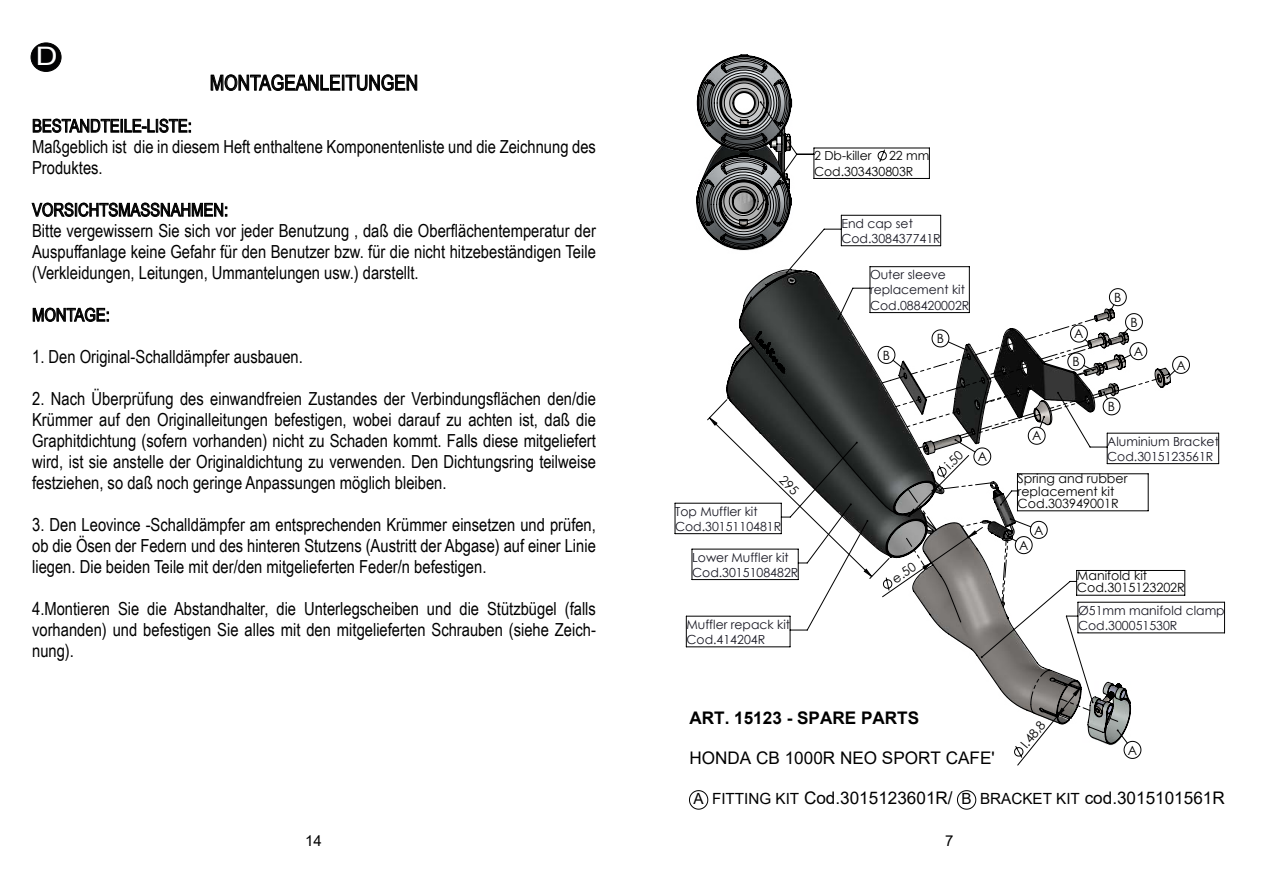
<style>
.page{position:relative;width:1263px;height:893px;background:#fff}
.page>*{position:absolute;margin:0;border:0;box-sizing:border-box;transform-origin:0 0}
.t1{font:25.5px "Arial";color:#fff;scale:1.19 1}
.t2{font:21px "Arial Narrow";color:#000}
.t3{font:18px/21px "Arial Narrow";color:#000;text-align:justify}
.t4{font:17.4px "Arial";color:#000}
.t5{font:700 17.4px "Arial";color:#000}
.t6{font:15px "Arial";color:#000}
.t7{font:12.75px/12.3px "Century Gothic";color:#000}
.t8{font:12.6px/15.3px "Century Gothic";color:#191924}
.t9{font:12.6px/15.3px "Century Gothic";color:#000}
.s1{font-size:15.45px}
</style>
<div class="page">
<svg style="left:957px;top:790px;width:19px;height:20px"></svg>
<svg style="left:689px;top:790px;width:19px;height:20px"></svg>
<svg style="left:726px;top:367px;width:445px;height:378px"></svg>
<svg style="left:1014px;top:670px;width:76px;height:96px"></svg>
<svg style="left:1105px;top:699px;width:25px;height:45px"></svg>
<svg style="left:211px;top:74px;width:206px;height:17px"></svg>
<svg style="left:33px;top:119px;width:158px;height:14px"></svg>
<svg style="left:32px;top:203px;width:195px;height:14px"></svg>
<svg style="left:33px;top:308px;width:76px;height:14px"></svg>
<div style="left:31px;top:43px;width:30px;height:28px;background:#020203;border-radius:50%"></div>
<div style="left:31px;top:43px;width:30px;height:29px;border:1px solid #000;border-radius:50%"></div>
<svg style="left:696px;top:54px;width:466px;height:551px"></svg>
<h1 class="t1" style="left:36px;top:38px;width:20px">D</h1>
<p class="t2" style="left:210px;top:67px;width:210px">MONTAGEANLEITUNGEN</p>
<p class="t3" style="left:32px;top:115px;width:565px;text-align:left">BESTANDTEILE-LISTE:<br>Maßgeblich ist die in diesem Heft enthaltene Komponentenliste und die Zeichnung des<br>Produktes.</p>
<p class="t3" style="left:32px;top:199px;width:565px;text-align:left">VORSICHTSMASSNAHMEN:<br>Bitte vergewissern Sie sich vor jeder Benutzung , daß die Oberflächentemperatur der Auspuffanlage keine Gefahr für den Benutzer bzw. für die nicht hitzebeständigen Teile (Verkleidungen, Leitungen, Ummantelungen usw.) darstellt.</p>
<p class="t3" style="left:32px;top:304px;width:79px">MONTAGE:</p>
<p class="t3" style="left:32px;top:346px;width:272px">1. Den Original-Schalldämpfer ausbauen.</p>
<p class="t3" style="left:32px;top:388px;width:565px">2. Nach Überprüfung des einwandfreien Zustandes der Verbindungsflächen den/die Krümmer auf den Originalleitungen befestigen, wobei darauf zu achten ist, daß die Graphitdichtung (sofern vorhanden) nicht zu Schaden kommt. Falls diese mitgeliefert wird, ist sie anstelle der Originaldichtung zu verwenden. Den Dichtungsring teilweise festziehen, so daß noch geringe Anpassungen möglich bleiben.</p>
<p class="t3" style="left:32px;top:514px;width:565px">3. Den Leovince -Schalldämpfer am entsprechenden Krümmer einsetzen und prüfen, ob die Ösen der Federn und des hinteren Stutzens (Austritt der Abgase) auf einer Linie liegen. Die beiden Teile mit der/den mitgelieferten Feder/n befestigen.</p>
<p class="t3" style="left:32px;top:598px;width:565px">4.Montieren Sie die Abstandhalter, die Unterlegscheiben und die Stützbügel (falls vorhanden) und befestigen Sie alles mit den mitgelieferten Schrauben (siehe Zeich&shy;nung).</p>
<p class="t9" style="left:814px;top:148px;width:59px">2 Db-killer</p>
<p class="t9" style="left:814px;top:148px;width:117px;text-indent:75px">22 mm<br>Cod.303430803R</p>
<p class="t8" style="left:675px;top:503px;width:108px">Top Muffler kit<br>Cod.3015110481R</p>
<p class="t8" style="left:692px;top:549px;width:108px">Lower Muffler kit<br>Cod.3015108482R</p>
<p class="t8" style="left:686px;top:616px;width:105px">Muffler repack kit<br>Cod.414204R</p>
<p class="t8" style="left:841px;top:215px;width:101px">End cap set<br>Cod.308437741R</p>
<p class="t8" style="left:870px;top:267px;width:101px">Outer sleeve replacement kit<br>Cod.088420002R</p>
<p class="t7" style="left:883px;top:349px;width:9px">B</p>
<p class="t7" style="left:937px;top:332px;width:9px">B</p>
<p class="t9" style="left:941px;top:461px;width:22px;rotate:-45deg">i.50</p>
<p class="t7" style="left:978px;top:450px;width:11px">A</p>
<p class="t7" style="left:890px;top:575px;width:27px;rotate:-35deg">e.50</p>
<p class="t7" style="left:1032px;top:429px;width:11px">A</p>
<p class="t7" style="left:1073px;top:320px;width:12px;line-height:27.9px">A<br>B</p>
<p class="t7" style="left:1114px;top:291px;width:9px">B</p>
<p class="t7" style="left:1130px;top:316px;width:9px">B</p>
<p class="t7" style="left:1134px;top:345px;width:11px">A</p>
<p class="t7" style="left:1108px;top:400px;width:9px">B</p>
<p class="t7" style="left:1176px;top:359px;width:11px">A</p>
<p class="t8" style="left:1107px;top:433px;width:113px">Aluminium Bracket<br>Cod.3015123561R</p>
<p class="t7" style="left:1017px;top:472px;width:111px">Spring and rubber replacement kit<br>Cod.303949001R</p>
<p class="t7" style="left:1019px;top:539px;width:11px">A</p>
<p class="t7" style="left:1034px;top:524px;width:11px">A</p>
<p class="t7" style="left:1077px;top:569px;width:110px">Manifold kit<br>Cod.3015123202R</p>
<p class="t8" style="left:1078px;top:602px;width:148px">Ø51mm manifold clamp<br>Cod.300051530R</p>
<p class="t5" style="left:689px;top:705px;width:231px">ART. 15123 - SPARE PARTS</p>
<p class="t4" style="left:689px;top:746px;width:307px">HONDA CB 1000R NEO SPORT CAFE'</p>
<p class="t4" style="left:693px;top:786px;width:533px"><span class="s1">A FITTING KIT</span> Cod.3015123601R/ <span class="s1">B BRACKET KIT</span> cod.3015101561R</p>
<p class="t9" style="left:1017px;top:742px;width:32px;rotate:-51deg">I.48,8</p>
<p class="t7" style="left:1128px;top:744px;width:11px">A</p>
<p class="t6" style="left:305px;top:830px;width:18px">14</p>
<p class="t6" style="left:945px;top:830px;width:10px">7</p>
</div>
